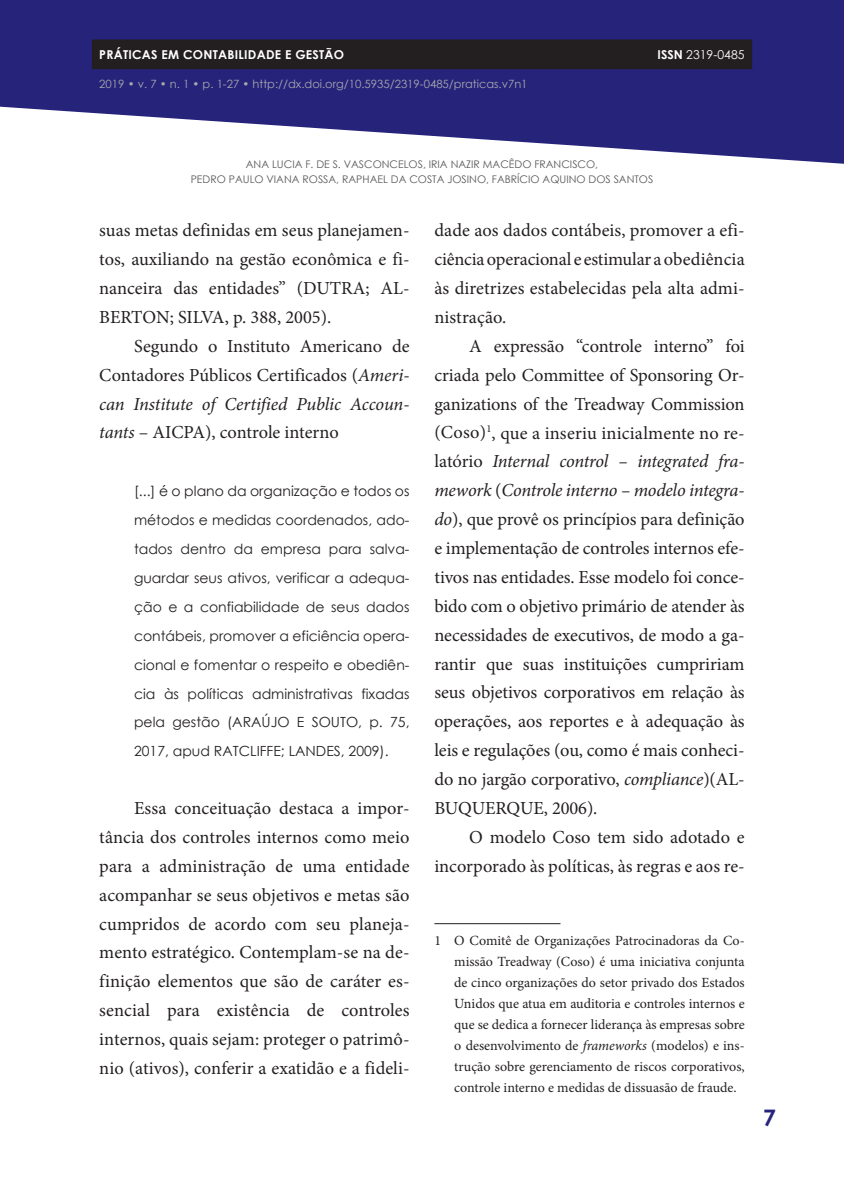
<style>
.page{position:relative;width:844px;height:1191px;background:#fff}
.page>*{position:absolute;margin:0;border:0;box-sizing:border-box;transform-origin:0 0}
.t1{font:700 22.75px "Century Gothic";color:#26237b}
.t2{font:18.38px/28.9px "Minion Pro";color:#231f20;text-align:justify}
.t3{font:14px/21px "Minion Pro";color:#231f20;text-align:justify}
.t4{font:14px/28.9px "Century Gothic";color:#231f20;text-align:justify}
.t5{font:700 12.25px "Century Gothic";letter-spacing:.02em;color:#fff}
.t6{font:12.25px "Century Gothic";color:#fff}
.t7{font:11.38px "Century Gothic";color:#a8a9ad}
.t8{font:10.5px/15.8px "Century Gothic";color:#57585a;text-align:center}
.s1{font-weight:700}
.s2{font-style:italic}
</style>
<div class="page">
<svg style="left:1px;top:0;width:842px;height:164px;fill:#26237b"></svg>
<svg style="left:0;top:0;width:1px;height:107px"></svg>
<div style="left:92px;top:39px;width:660px;height:30px;background:#231f20"></div>
<hr style="left:434px;top:923px;width:126px;height:1px;background:#231f20">
<p class="t5" style="left:99px;top:45px;width:246px">PRÁTICAS EM CONTABILIDADE E GESTÃO</p>
<p class="t6" style="left:657px;top:46px;width:88px"><span class="s1">ISSN</span> 2319-0485</p>
<p class="t7" style="left:99px;top:76px;width:429px">2019 • v. 7 • n. 1 • p. 1-27 • http://dx.doi.org/10.5935/2319-0485/praticas.v7n1</p>
<p class="t8" style="left:191px;top:156px;width:464px">ANA LUCIA F. DE S. VASCONCELOS, IRIA NAZIR MACÊDO FRANCISCO,<br>PEDRO PAULO VIANA ROSSA, RAPHAEL DA COSTA JOSINO, FABRÍCIO AQUINO DOS SANTOS</p>
<p class="t2" style="left:99px;top:216px;width:312px">suas metas definidas em seus planejamen&shy;tos, auxiliando na gestão econômica e fi&shy;nanceira das entidades” (DUTRA; AL-BERTON; SILVA, p. 388, 2005).</p>
<p class="t2" style="left:99px;top:332px;width:312px;text-indent:35px">Segundo o Instituto Americano de Contadores Públicos Certificados (<span class="s2">Ameri&shy;can Institute of Certified Public Accoun&shy;tants</span> – AICPA), controle interno</p>
<p class="t2" style="left:434px;top:216px;width:312px">dade aos dados contábeis, promover a efi&shy;ciência operacional e estimular a obediência às diretrizes estabelecidas pela alta admi&shy;nistração.</p>
<p class="t2" style="left:434px;top:331px;width:312px;text-indent:35px">A expressão “controle interno” foi criada pelo Committee of Sponsoring Or&shy;ganizations of the Treadway Commission (Coso)<sup>1</sup>, que a inseriu inicialmente no re&shy;latório <span class="s2">Internal control – integrated fra&shy;mework</span> (<span class="s2">Controle interno – modelo integra&shy;do</span>), que provê os princípios para definição e implementação de controles internos efe&shy;tivos nas entidades. Esse modelo foi conce&shy;bido com o objetivo primário de atender às necessidades de executivos, de modo a ga&shy;rantir que suas instituições cumpririam seus objetivos corporativos em relação às operações, aos reportes e à adequação às leis e regulações (ou, como é mais conheci&shy;do no jargão corporativo, <span class="s2">compliance</span>)(AL-BUQUERQUE, 2006).</p>
<p class="t2" style="left:434px;top:822px;width:312px;text-align:right">O modelo Coso tem sido adotado e incorporado às políticas, às regras e aos re-</p>
<p class="t4" style="left:134px;top:476px;width:277px">[...] é o plano da organização e todos os métodos e medidas coordenados, ado&shy;tados dentro da empresa para salva&shy;guardar seus ativos, verificar a adequa&shy;ção e a confiabilidade de seus dados contábeis, promover a eficiência opera&shy;cional e fomentar o respeito e obediên&shy;cia às políticas administrativas fixadas pela gestão (ARAÚJO E SOUTO, p. 75, 2017, apud RATCLIFFE; LANDES, 2009).</p>
<p class="t2" style="left:99px;top:794px;width:312px;text-indent:35px">Essa conceituação destaca a impor&shy;tância dos controles internos como meio para a administração de uma entidade acompanhar se seus objetivos e metas são cumpridos de acordo com seu planeja&shy;mento estratégico. Contemplam-se na de&shy;finição elementos que são de caráter es&shy;sencial para existência de controles internos, quais sejam: proteger o patrimô&shy;nio (ativos), conferir a exatidão e a fideli-</p>
<p class="t3" style="left:454px;top:929px;width:292px;text-indent:-20px">1 O Comitê de Organizações Patrocinadoras da Co&shy;missão Treadway (Coso) é uma iniciativa conjunta de cinco organizações do setor privado dos Estados Unidos que atua em auditoria e controles internos e que se dedica a fornecer liderança às empresas sobre o desenvolvimento de <span class="s2">frameworks</span> (modelos) e ins&shy;trução sobre gerenciamento de riscos corporativos, controle interno e medidas de dissuasão de fraude.</p>
<p class="t1" style="left:763px;top:1100px;width:14px">7</p>
</div>
